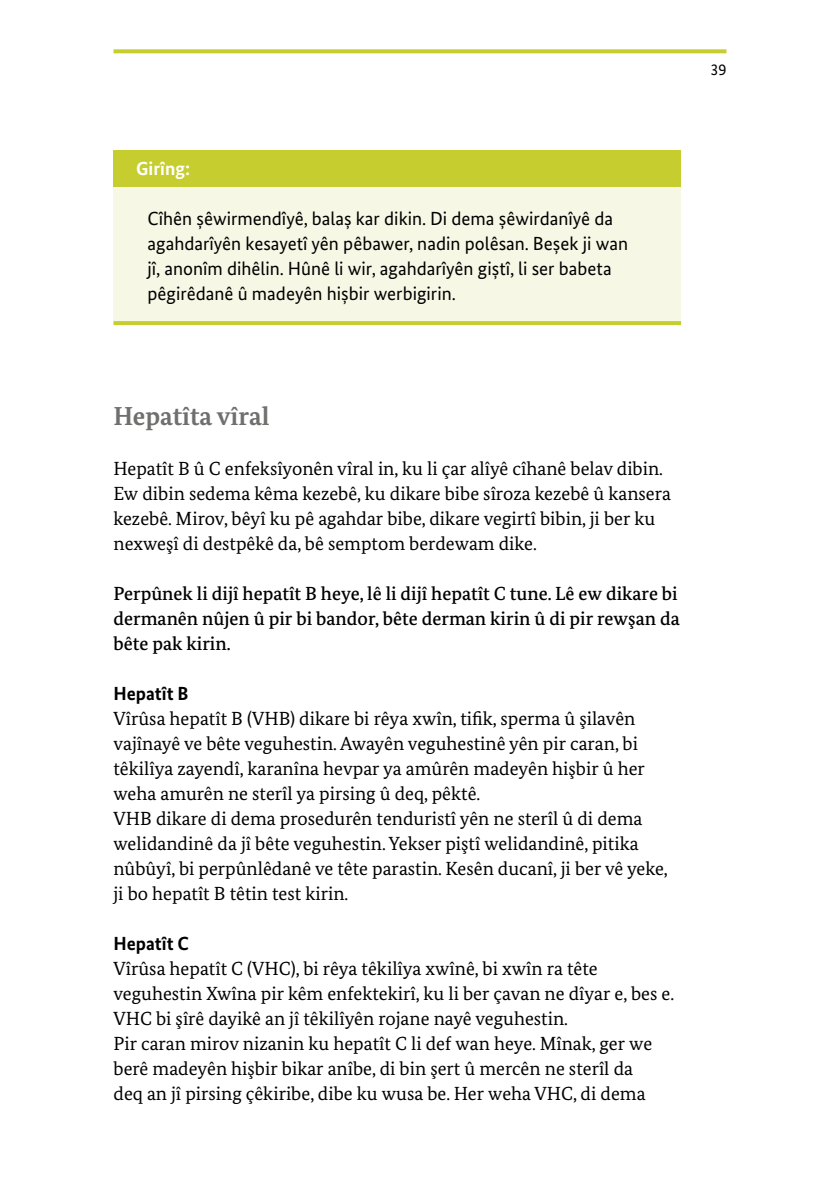
<style>
.page{position:relative;width:840px;height:1191px;background:#fff}
.page>*{position:absolute;margin:0;border:0;box-sizing:border-box;transform-origin:0 0}
.H2_Zwischenüberschrift_NICHT_Inhalt{font:700 26px "Bundes Serif";color:#6f6f6e}
.P_Fließtext_Serif{font:19px/25px "Bundes Serif";color:#000}
.P_Kasten{font:19px/25px "Bundes Sans";color:#000}
.P_Fließtext_Serif-2{font:500 19px/25px "Bundes Serif";color:#000;text-align:justify}
.P_Fließtext_Serif-3{font:700 19px "Bundes Sans";color:#000}
.t1{font:700 19px "Bundes Sans";color:#fff}
.t2{font:16px "Bundes Sans";color:#000}
</style>
<div class="page">
<svg style="left:113px;top:49px;width:613px;height:4px;background:#cad140"></svg>
<div style="left:113px;top:150px;width:567px;height:38px;background:#c6cd2f"></div>
<div style="left:113px;top:188px;width:567px;height:137px;background:#f7f7e6"></div>
<svg style="left:113px;top:321px;width:567px;height:4px;background:#c7ce34"></svg>
<p class="t1" style="left:136px;top:157px;width:55px">Girîng:</p>
<p class="P_Kasten" style="left:147px;top:206px;width:482px">Cîhên șêwirmendîyê, balaș kar dikin. Di dema șêwirdanîyê da agahdarîyên kesayetî yên pêbawer, nadin polêsan. Beșek ji wan jî, anonîm dihêlin. Hûnê li wir, agahdarîyên giștî, li ser babeta pêgirêdanê û madeyên hișbir werbigirin.</p>
<p class="t2" style="left:710px;top:60px;width:17px">39</p>
<h2 class="H2_Zwischenüberschrift_NICHT_Inhalt" style="left:113px;top:400px;width:157px">Hepatîta vîral</h2>
<p class="P_Fließtext_Serif" style="left:113px;top:456px;width:558px">Hepatît B û C enfeksîyonên vîral in, ku li çar alîyê cîhanê belav dibin.<br>Ew dibin sedema kêma kezebê, ku dikare bibe sîroza kezebê û kansera kezebê. Mirov, bêyî ku pê agahdar bibe, dikare vegirtî bibin, ji ber ku nexweşî di destpêkê da, bê semptom berdewam dike.</p>
<p class="P_Fließtext_Serif-2" style="left:113px;top:581px;width:567px">Perpûnek li dijî hepatît B heye, lê li dijî hepatît C tune. Lê ew dikare bi dermanên nûjen û pir bi bandor, bête derman kirin û di pir rewşan da bête pak kirin.</p>
<p class="P_Fließtext_Serif-3" style="left:113px;top:682px;width:77px">Hepatît B</p>
<p class="P_Fließtext_Serif" style="left:113px;top:706px;width:532px">Vîrûsa hepatît B (VHB) dikare bi rêya xwîn, tifik, sperma û şilavên vajînayê ve bête veguhestin. Awayên veguhestinê yên pir caran, bi têkilîya zayendî, karanîna hevpar ya amûrên madeyên hişbir û her weha amurên ne sterîl ya pirsing û deq, pêktê.</p>
<p class="P_Fließtext_Serif" style="left:113px;top:806px;width:555px">VHB dikare di dema prosedurên tenduristî yên ne sterîl û di dema welidandinê da jî bête veguhestin. Yekser piştî welidandinê, pitika nûbûyî, bi perpûnlêdanê ve tête parastin. Kesên ducanî, ji ber vê yeke, ji bo hepatît B têtin test kirin.</p>
<p class="P_Fließtext_Serif-3" style="left:113px;top:932px;width:77px">Hepatît C</p>
<p class="P_Fließtext_Serif" style="left:113px;top:956px;width:562px">Vîrûsa hepatît C (VHC), bi rêya têkilîya xwînê, bi xwîn ra tête veguhestin Xwîna pir kêm enfektekirî, ku li ber çavan ne dîyar e, bes e.<br>VHC bi şîrê dayikê an jî têkilîyên rojane nayê veguhestin.</p>
<p class="P_Fließtext_Serif" style="left:113px;top:1031px;width:540px">Pir caran mirov nizanin ku hepatît C li def wan heye. Mînak, ger we berê madeyên hişbir bikar anîbe, di bin şert û mercên ne sterîl da deq an jî pirsing çêkiribe, dibe ku wusa be. Her weha VHC, di dema</p>
</div>
